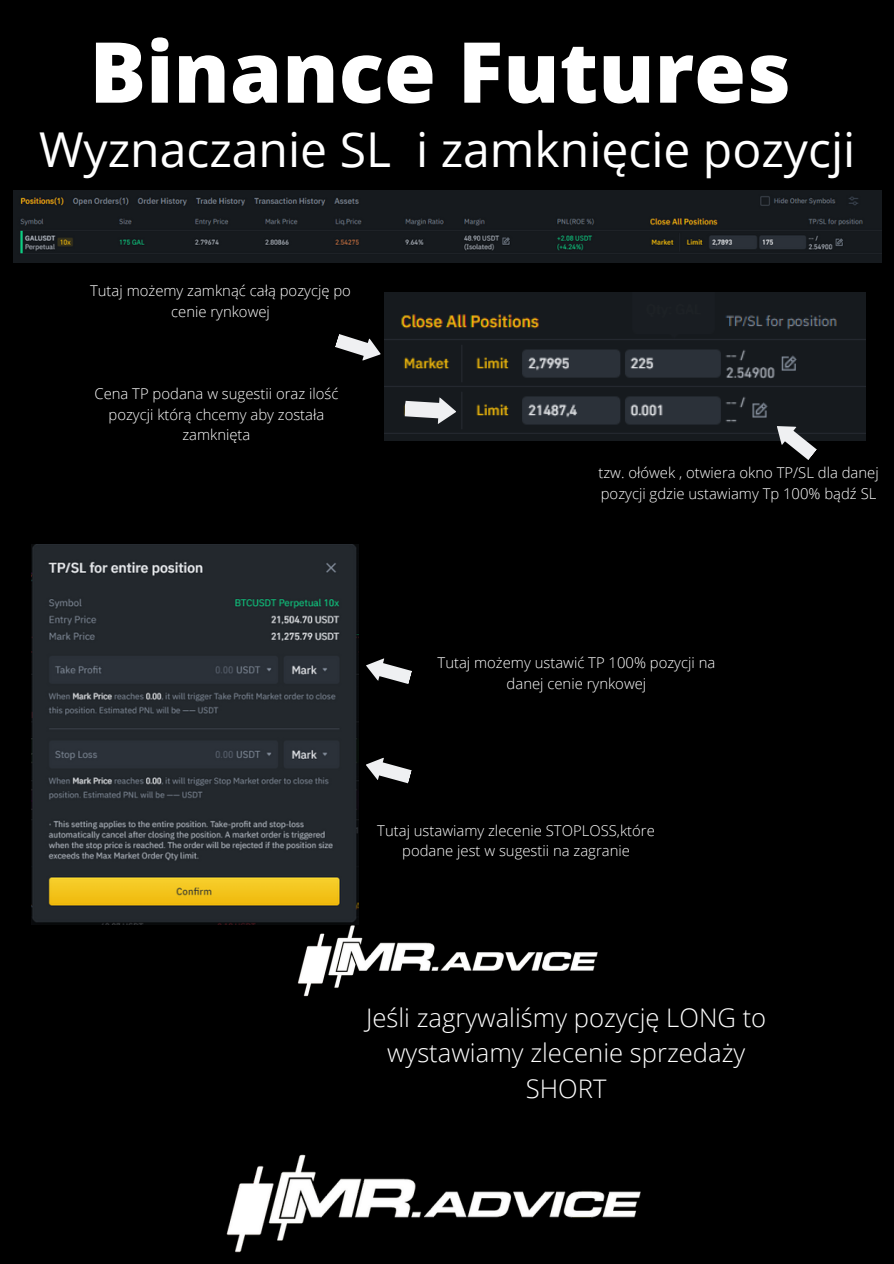
<style>
.page{position:relative;width:894px;height:1264px;background:#fff}
.page>*{position:absolute;margin:0;border:0;box-sizing:border-box;transform-origin:0 0}
.t1{font:800 84px "Open Sans";color:#fff}
.t2{font:48px "Open Sans";color:#fff}
.t3{font:300 25.65px/35.8px "Open Sans";color:#fff;text-align:center}
.t4{font:300 14.85px/20.7px "Open Sans";color:#fff;text-align:center}
</style>
<div class="page">
<div style="left:0;top:0;width:893px;height:1263px;background:#000"></div>
<img style="left:226px;top:1154px;width:415px;height:99px">
<svg style="left:366px;top:757px;width:46px;height:27px"></svg>
<img style="left:384px;top:292px;width:481px;height:149px">
<img style="left:13px;top:190px;width:867px;height:72px">
<img style="left:31px;top:545px;width:327px;height:379px">
<img style="left:293px;top:924px;width:305px;height:73px">
<svg style="left:769px;top:417px;width:50px;height:43px"></svg>
<svg style="left:366px;top:658px;width:46px;height:26px"></svg>
<svg style="left:335px;top:334px;width:46px;height:27px"></svg>
<svg style="left:404px;top:395px;width:53px;height:30px;background:#7e8083"></svg>
<h1 class="t1" style="left:89px;top:13px;width:702px">Binance Futures</h1>
<h2 class="t2" style="left:39px;top:116px;width:817px">Wyznaczanie SL i zamknięcie pozycji</h2>
<p class="t4" style="left:90px;top:280px;width:262px">Tutaj możemy zamknąć całą pozycję po cenie rynkowej</p>
<p class="t4" style="left:94px;top:383px;width:245px">Cena TP podana w sugestii oraz ilość pozycji którą chcemy aby została zamknięta</p>
<p class="t4" style="left:598px;top:462px;width:282px;text-align:left">tzw. ołówek , otwiera okno TP/SL dla danej pozycji gdzie ustawiamy Tp 100% bądź SL</p>
<p class="t4" style="left:437px;top:652px;width:279px">Tutaj możemy ustawić TP 100% pozycji na danej cenie rynkowej</p>
<p class="t4" style="left:377px;top:819px;width:279px">Tutaj ustawiamy zlecenie STOPLOSS,które podane jest w sugestii na zagranie</p>
<h3 class="t3" style="left:366px;top:998px;width:401px">Jeśli zagrywaliśmy pozycję LONG to wystawiamy zlecenie sprzedaży<br>SHORT</h3>
</div>
